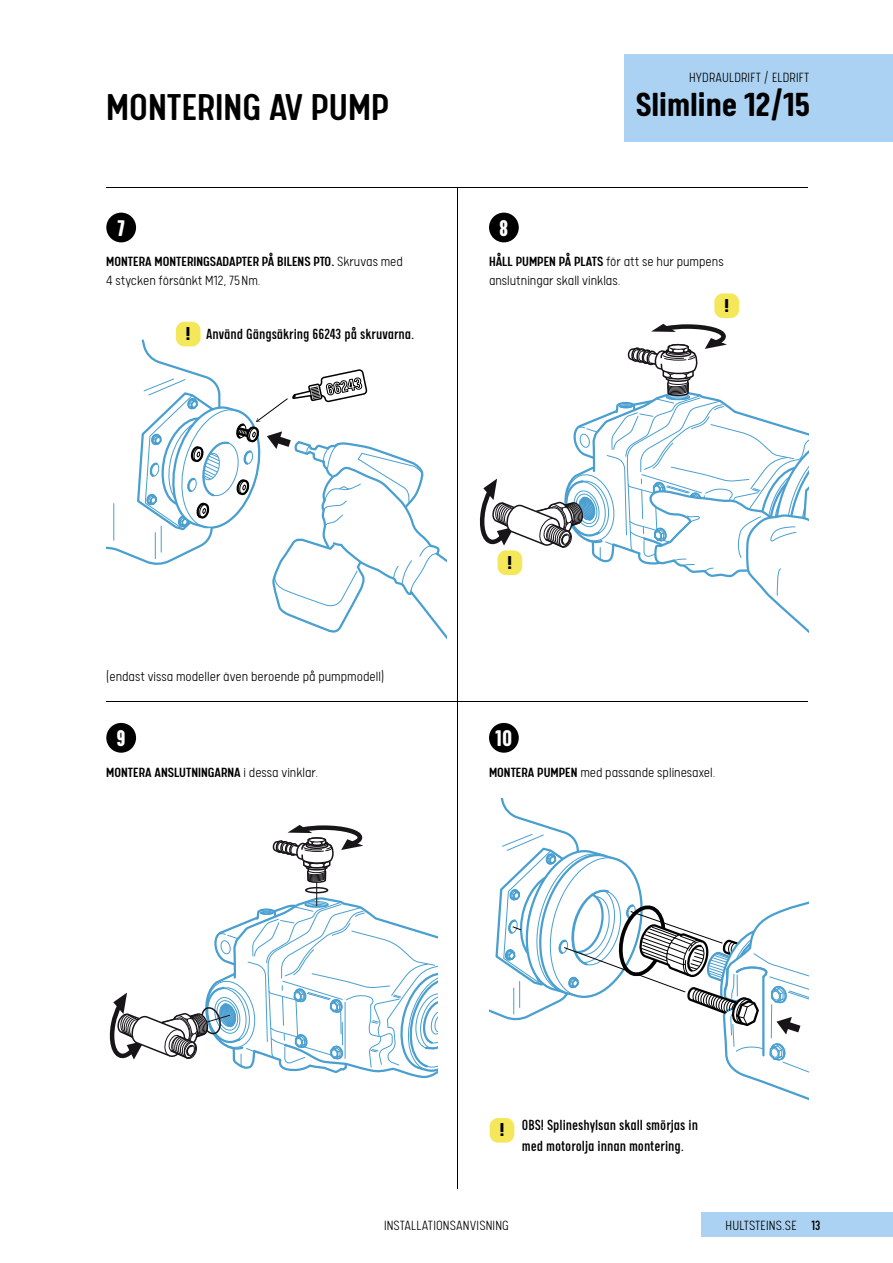
<style>
.page{position:relative;width:893px;height:1263px;background:#fff}
.page>*{position:absolute;margin:0;border:0;box-sizing:border-box;transform-origin:0 0}
.t1{font:500 42px "Calps";color:#000}
.t2{font:700 37.5px "Calps";color:#000}
.t3{font:700 25.5px "Calps Slim";color:#fff}
.t4{font:900 21px "Calps Slim";color:#000}
.t5{font:16.5px/21px "Calps Slim";color:#000}
.t6{font:300 15px/18.8px "Calps";color:#000}
.t7{font:500 15px/18.8px "Calps";color:#000}
.s1{font-weight:300}
.s2{font-weight:500}
.s3{font-weight:900;font-size:21px}
.s4{font-family:"Calps Slim";font-weight:400;font-size:15.15px}
</style>
<div class="page">
<div style="left:624px;top:54px;width:269px;height:88px;background:#abd2f2"></div>
<div style="left:702px;top:1212px;width:191px;height:25px;background:#abd2f2"></div>
<hr style="left:106px;top:187px;width:702px;height:1px;background:#000">
<svg style="left:479px;top:323px;width:330px;height:310px"></svg>
<div style="left:106px;top:723px;width:30px;height:30px;background:#000;border-radius:50%"></div>
<div style="left:489px;top:723px;width:30px;height:30px;background:#000;border-radius:50%"></div>
<div style="left:106px;top:213px;width:30px;height:29px;background:#000;border-radius:50%"></div>
<div style="left:489px;top:213px;width:30px;height:29px;background:#000;border-radius:50%"></div>
<hr style="left:457px;top:187px;width:1px;height:1002px;background:#000">
<hr style="left:106px;top:701px;width:702px;height:1px;background:#000">
<div style="left:714px;top:293px;width:25px;height:25px;background:#f5e75a;border-radius:9px"></div>
<div style="left:497px;top:550px;width:25px;height:25px;background:#f5e75a;border-radius:9px"></div>
<svg style="left:106px;top:338px;width:340px;height:300px"></svg>
<svg style="left:109px;top:825px;width:328px;height:254px"></svg>
<svg style="left:489px;top:798px;width:320px;height:344px"></svg>
<div style="left:176px;top:322px;width:25px;height:24px;background:#f5e75a;border-radius:9px"></div>
<div style="left:490px;top:1118px;width:24px;height:25px;background:#f5e75a;border-radius:9px"></div>
<h1 class="t1" style="left:106px;top:83px;width:284px">MONTERING AV PUMP</h1>
<p class="t6" style="left:689px;top:68px;width:122px">HYDRAULDRIFT / ELDRIFT</p>
<h2 class="t2" style="left:636px;top:82px;width:176px">Slimline 12/15</h2>
<h3 class="t3" style="left:118px;top:213px;width:9px">7</h3>
<h3 class="t3" style="left:499px;top:213px;width:11px">8</h3>
<p class="t7" style="left:106px;top:252px;width:298px">MONTERA MONTERINGSADAPTER PÅ BILENS PTO. <span class="s1">Skruvas med<br>4 stycken försänkt M12, 75Nm.</span></p>
<p class="t6" style="left:489px;top:252px;width:236px"><span class="s2">HÅLL PUMPEN PÅ PLATS</span> för att se hur pumpens anslutningar skall vinklas.</p>
<p class="t5" style="left:186px;top:323px;width:230px"><span class="s3">!</span> Använd Gängsäkring 66243 på skruvarna.</p>
<h3 class="t4" style="left:724px;top:292px;width:6px">!</h3>
<p class="t6" style="left:106px;top:667px;width:279px">(endast vissa modeller även beroende på pumpmodell)</p>
<h3 class="t4" style="left:508px;top:549px;width:6px">!</h3>
<h3 class="t3" style="left:117px;top:723px;width:11px">9</h3>
<h3 class="t3" style="left:496px;top:723px;width:18px">10</h3>
<p class="t7" style="left:106px;top:762px;width:213px">MONTERA ANSLUTNINGARNA <span class="s1">i dessa vinklar.</span></p>
<p class="t6" style="left:489px;top:762px;width:228px"><span class="s2">MONTERA PUMPEN</span> med passande splinesaxel.</p>
<h3 class="t4" style="left:500px;top:1117px;width:6px">!</h3>
<p class="t5" style="left:522px;top:1114px;width:178px">OBS! Splineshylsan skall smörjas in med motorolja innan montering.</p>
<p class="t6" style="left:384px;top:1215px;width:126px">INSTALLATIONSANVISNING</p>
<p class="t6" style="left:726px;top:1215px;width:97px">HULTSTEINS.SE <span class="s4">13</span></p>
</div>
